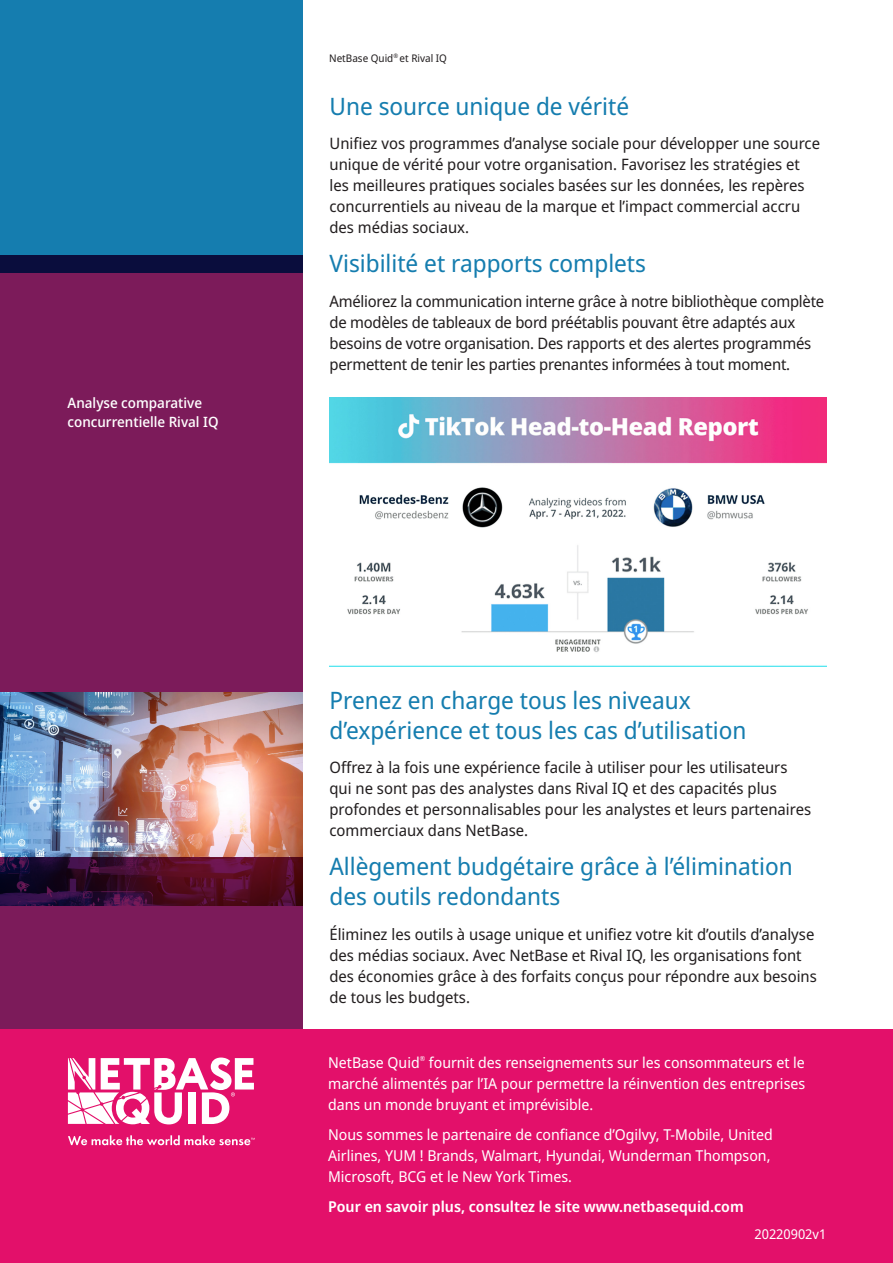
<style>
.page{position:relative;width:893px;height:1263px;background:#fff}
.page>*{position:absolute;margin:0;border:0;box-sizing:border-box;transform-origin:0 0}
.Subhead_1{font:24px/30px "Noto Sans Display";color:#157daf}
.Body_Text{font:15.75px/21px "Noto Sans Display";color:#231f20}
.Body_Text_-_Last_Sec{font:15.75px/21px "Noto Sans Display";color:#231f20}
.t1{font:15px/21px "Noto Sans Display";color:#fff;text-align:justify}
.t2{font:600 15px "Noto Sans Display";color:#fff}
.t3{font:500 14.25px/19.5px "Noto Sans Display";color:#fff}
.t4{font:13.5px "Noto Sans Display";color:#fff}
.Folio_-_Title{font:10.5px "Noto Sans Display";color:#231f20}
.t5{font:7.05px "Noto Sans Display";color:#fff}
</style>
<div class="page">
<div style="left:0;top:255px;width:302px;height:774px;background:#7c1b5a"></div>
<div style="left:0;top:0;width:302px;height:273px;background:#157daf"></div>
<div style="left:0;top:1029px;width:893px;height:234px;background:#e3106a"></div>
<img style="left:0;top:693px;width:302px;height:164px">
<img style="left:329px;top:397px;width:497px;height:270px">
<svg style="left:0;top:857px;width:302px;height:48px;background:#410b2b"></svg>
<svg style="left:68px;top:1135px;width:187px;height:10px"></svg>
<svg style="left:68px;top:1057px;width:186px;height:67px"></svg>
<p class="t3" style="left:68px;top:393px;width:153px">Analyse comparative concurrentielle Rival IQ</p>
<p class="Folio_-_Title" style="left:329px;top:50px;width:119px">NetBase Quid<sup>®</sup> et Rival IQ</p>
<p class="Subhead_1" style="left:329px;top:91px;width:301px">Une source unique de vérité</p>
<p class="Body_Text" style="left:329px;top:133px;width:492px">Unifiez vos programmes d’analyse sociale pour développer une source unique de vérité pour votre organisation. Favorisez les stratégies et les meilleures pratiques sociales basées sur les données, les repères concurrentiels au niveau de la marque et l’impact commercial accru des médias sociaux.</p>
<p class="Subhead_1" style="left:329px;top:249px;width:318px">Visibilité et rapports complets</p>
<p class="Body_Text" style="left:329px;top:291px;width:496px">Améliorez la communication interne grâce à notre bibliothèque complète de modèles de tableaux de bord préétablis pouvant être adaptés aux besoins de votre organisation. Des rapports et des alertes programmés permettent de tenir les parties prenantes informées à tout moment.</p>
<p class="Subhead_1" style="left:329px;top:685px;width:419px">Prenez en charge tous les niveaux d’expérience et tous les cas d’utilisation</p>
<p class="Body_Text" style="left:329px;top:757px;width:483px">Offrez à la fois une expérience facile à utiliser pour les utilisateurs qui ne sont pas des analystes dans Rival IQ et des capacités plus profondes et personnalisables pour les analystes et leurs partenaires commerciaux dans NetBase.</p>
<p class="Subhead_1" style="left:329px;top:852px;width:465px">Allègement budgétaire grâce à l’élimination des outils redondants</p>
<p class="Body_Text_-_Last_Sec" style="left:329px;top:924px;width:489px">Éliminez les outils à usage unique et unifiez votre kit d’outils d’analyse des médias sociaux. Avec NetBase et Rival IQ, les organisations font des économies grâce à des forfaits conçus pour répondre aux besoins de tous les budgets.</p>
<p class="t1" style="left:328px;top:1052px;width:93px">NetBase Quid</p>
<p class="t5" style="left:420px;top:1053px;width:7px">®</p>
<p class="t1" style="left:328px;top:1052px;width:479px;text-indent:101px">fournit des renseignements sur les consommateurs et le marché alimentés par l’IA pour permettre la réinvention des entreprises dans un monde bruyant et imprévisible.</p>
<p class="t1" style="left:328px;top:1124px;width:446px;text-align:left">Nous sommes le partenaire de confiance d’Ogilvy, T-Mobile, United<br>Airlines, YUM ! Brands, Walmart, Hyundai, Wunderman Thompson,<br>Microsoft, BCG et le New York Times.</p>
<p class="t2" style="left:328px;top:1196px;width:417px">Pour en savoir plus, consultez le site www.netbasequid.com</p>
<p class="t4" style="left:754px;top:1225px;width:73px">20220902v1</p>
</div>
